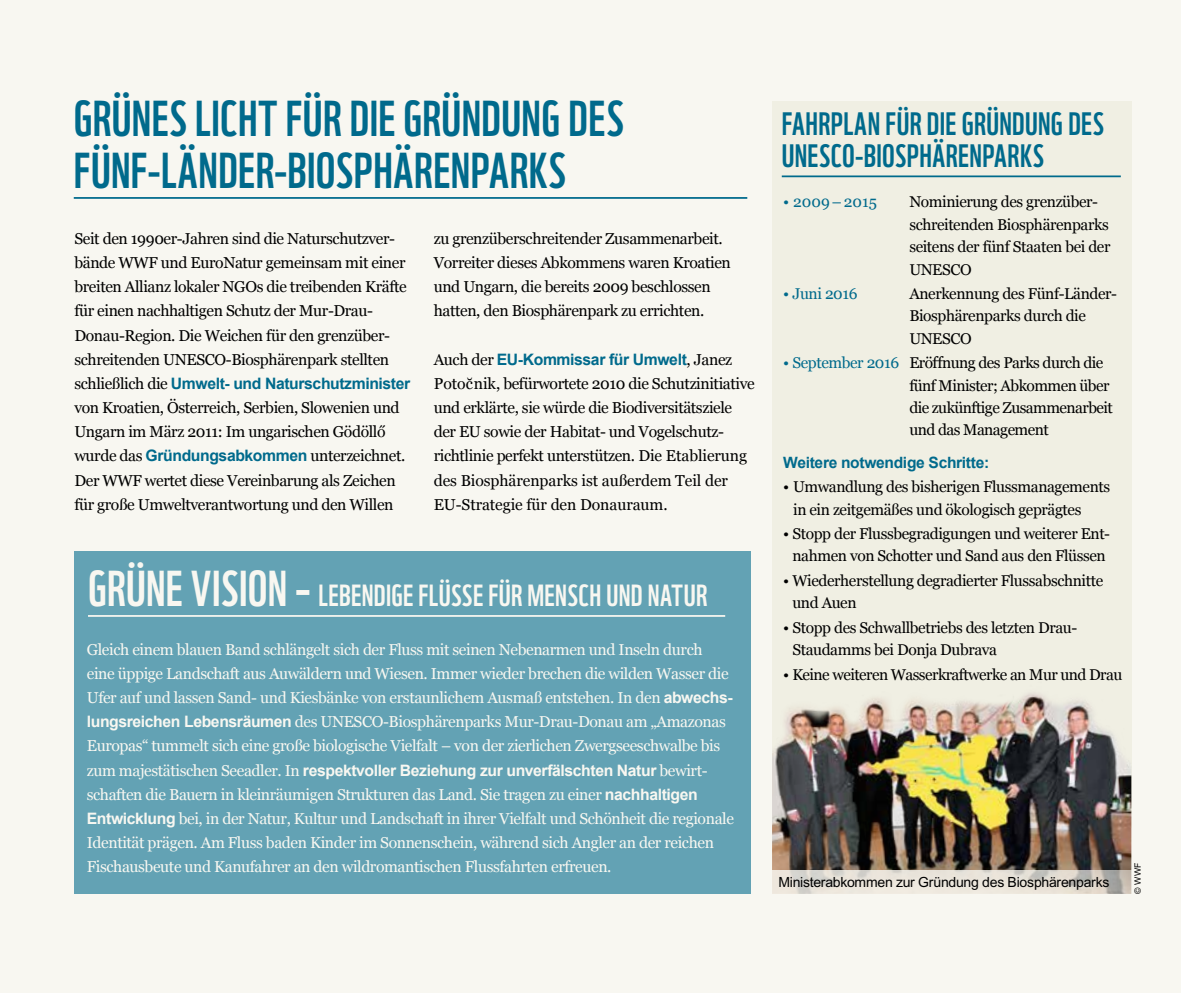
<style>
.page{position:relative;width:1181px;height:993px;background:#fff}
.page>*{position:absolute;margin:0;border:0;box-sizing:border-box;transform-origin:0 0}
.t1{font:49px/52.5px "WWF";letter-spacing:.005em;color:#006a8c}
.t2{font:31.5px/31.5px "WWF";letter-spacing:.01em;color:#006a8c}
.t3{font:29.75px "WWF";letter-spacing:.015em;color:#f8f7f1}
.t4{font:15.75px/24.2px "Georgia";letter-spacing:-.025em;color:#000}
.t5{font:15.75px/24.2px "Georgia";letter-spacing:-.025em;color:#f8f7f1}
.t6{font:700 15.75px "Arial";letter-spacing:-.025em;color:#f8f7f1}
.t7{font:700 15.75px "Arial";letter-spacing:-.025em;color:#006a8c}
.t8{font:15.58px/22.4px "Georgia";letter-spacing:-.025em;color:#000}
.t9{font:700 15.58px "Arial";letter-spacing:-.02em;color:#006a8c}
.t10{font:15.58px "Georgia";letter-spacing:-.01em;color:#006a8c}
.t11{font:14px "Arial SFMT";letter-spacing:-.015em;color:#000}
.t12{font:8.75px "Arial SFMT";color:#000}
.s1{font-family:"Georgia";font-weight:400;color:#000}
.s2{font-family:"Arial";font-weight:700;color:#006a8c}
.s3{font-size:49px}
.s4{font-family:"Arial";font-weight:700}
.s5{font-family:"Georgia";font-weight:400}
.s6{color:#006a8c}
</style>
<div class="page">
<div style="left:0;top:0;width:1181px;height:992px;background:#f8f7f1"></div>
<hr style="left:74px;top:197px;width:673px;height:2px;background:#006a8c">
<div style="left:74px;top:551px;width:677px;height:342px;background:#63a2b4"></div>
<hr style="left:88px;top:615px;width:637px;height:1px;background:#f8f7f1">
<div style="left:772px;top:101px;width:359px;height:726px;background:#f0efe3"></div>
<hr style="left:782px;top:175px;width:338px;height:2px;background:#006a8c">
<img style="left:772px;top:693px;width:359px;height:177px">
<svg style="left:772px;top:870px;width:360px;height:24px;background:#e0dbd2"></svg>
<h1 class="t1" style="left:74px;top:87px;width:551px">GRÜNES LICHT FÜR DIE GRÜNDUNG DES<br>FÜNF-LÄNDER-BIOSPHÄRENPARKS</h1>
<p class="t4" style="left:74px;top:226px;width:334px">Seit den 1990er-Jahren sind die Naturschutzver&shy;bände WWF und EuroNatur gemeinsam mit einer breiten Allianz lokaler NGOs die treibenden Kräfte für einen nachhaltigen Schutz der Mur-Drau-Donau-Region. Die Weichen für den grenzüber&shy;schreitenden UNESCO-Biosphärenpark stellten</p>
<p class="t7" style="left:74px;top:373px;width:337px"><span class="s1">schließlich die</span> Umwelt- und Naturschutzminister</p>
<p class="t4" style="left:74px;top:395px;width:332px">von Kroatien, Österreich, Serbien, Slowenien und Ungarn im März 2011: Im ungarischen Gödöllő wurde das <span class="s2">Gründungsabkommen</span> unterzeichnet.<br>Der WWF wertet diese Vereinbarung als Zeichen für große Umweltverantwortung und den Willen</p>
<p class="t4" style="left:434px;top:226px;width:299px">zu grenzüberschreitender Zusammenarbeit.<br>Vorreiter dieses Abkommens waren Kroatien und Ungarn, die bereits 2009 beschlossen hatten, den Biosphärenpark zu errichten.</p>
<p class="t7" style="left:434px;top:349px;width:300px"><span class="s1">Auch der</span> EU-Kommissar für Umwelt<span class="s1">, Janez</span></p>
<p class="t4" style="left:434px;top:370px;width:322px">Potoc˘nik, befürwortete 2010 die Schutzinitiative und erklärte, sie würde die Biodiversitätsziele der EU sowie der Habitat- und Vogelschutz&shy;richtlinie perfekt unterstützen. Die Etablierung des Biosphärenparks ist außerdem Teil der EU-Strategie für den Donauraum.</p>
<h3 class="t3" style="left:88px;top:572px;width:620px"><span class="s3">GRÜNE VISION –</span> LEBENDIGE FLÜSSE FÜR MENSCH UND NATUR</h3>
<p class="t5" style="left:87px;top:636px;width:647px">Gleich einem blauen Band schlängelt sich der Fluss mit seinen Nebenarmen und Inseln durch eine üppige Landschaft aus Auwäldern und Wiesen. Immer wieder brechen die wilden Wasser die Ufer auf und lassen Sand- und Kiesbänke von erstaunlichem Ausmaß entstehen. In den <span class="s4">abwechs&shy;lungsreichen Lebensräumen</span> des UNESCO-Biosphärenparks Mur-Drau-Donau am „Amazonas Europas“ tummelt sich eine große biologische Vielfalt – von der zierlichen Zwergseeschwalbe bis</p>
<p class="t6" style="left:87px;top:759px;width:622px"><span class="s5">zum majestätischen Seeadler. In</span> respektvoller Beziehung zur unverfälschten Natur <span class="s5">bewirt-</span></p>
<p class="t5" style="left:87px;top:781px;width:648px">schaften die Bauern in kleinräumigen Strukturen das Land. Sie tragen zu einer <span class="s4">nachhaltigen Entwicklung</span> bei, in der Natur, Kultur und Landschaft in ihrer Vielfalt und Schönheit die regionale Identität prägen. Am Fluss baden Kinder im Sonnenschein, während sich Angler an der reichen Fischausbeute und Kanufahrer an den wildromantischen Flussfahrten erfreuen.</p>
<h2 class="t2" style="left:782px;top:105px;width:324px">FAHRPLAN FÜR DIE GRÜNDUNG DES<br>UNESCO-BIOSPHÄRENPARKS</h2>
<p class="t10" style="left:783px;top:190px;width:95px">• 2009–2015</p>
<p class="t8" style="left:909px;top:190px;width:203px">Nominierung des grenzüber&shy;schreitenden Biosphärenparks seitens der fünf Staaten bei der<br>UNESCO</p>
<p class="t10" style="left:783px;top:282px;width:76px">• Juni 2016</p>
<p class="t8" style="left:909px;top:281px;width:209px">Anerkennung des Fünf-Länder-<br>Biosphärenparks durch die<br>UNESCO</p>
<p class="t8" style="left:909px;top:351px;width:205px;text-indent:-126px"><span class="s6">• September 2016</span> Eröffnung des Parks durch die fünf Minister; Abkommen über die zukünftige Zusammenarbeit und das Management</p>
<p class="t9" style="left:783px;top:452px;width:207px">Weitere notwendige Schritte:</p>
<p class="t8" style="left:793px;top:475px;width:319px;text-indent:-10px">• Umwandlung des bisherigen Flussmanagements in ein zeitgemäßes und ökologisch geprägtes</p>
<p class="t8" style="left:783px;top:521px;width:327px;text-align:center">• Stopp der Flussbegradigungen und weiterer Ent&shy;nahmen von Schotter und Sand aus den Flüssen</p>
<p class="t8" style="left:792px;top:568px;width:312px;text-indent:-9px">• Wiederherstellung degradierter Flussabschnitte und Auen</p>
<p class="t8" style="left:792px;top:615px;width:286px;text-indent:-9px">• Stopp des Schwallbetriebs des letzten Drau-<br>Staudamms bei Donja Dubrava</p>
<p class="t8" style="left:783px;top:662px;width:340px">• Keine weiteren Wasserkraftwerke an Mur und Drau</p>
<p class="t11" style="left:778px;top:873px;width:333px">Ministerabkommen zur Gründung des Biosphärenparks</p>
<p class="t12" style="left:1132px;top:893px;width:33px;rotate:-90deg">© WWF</p>
</div>
